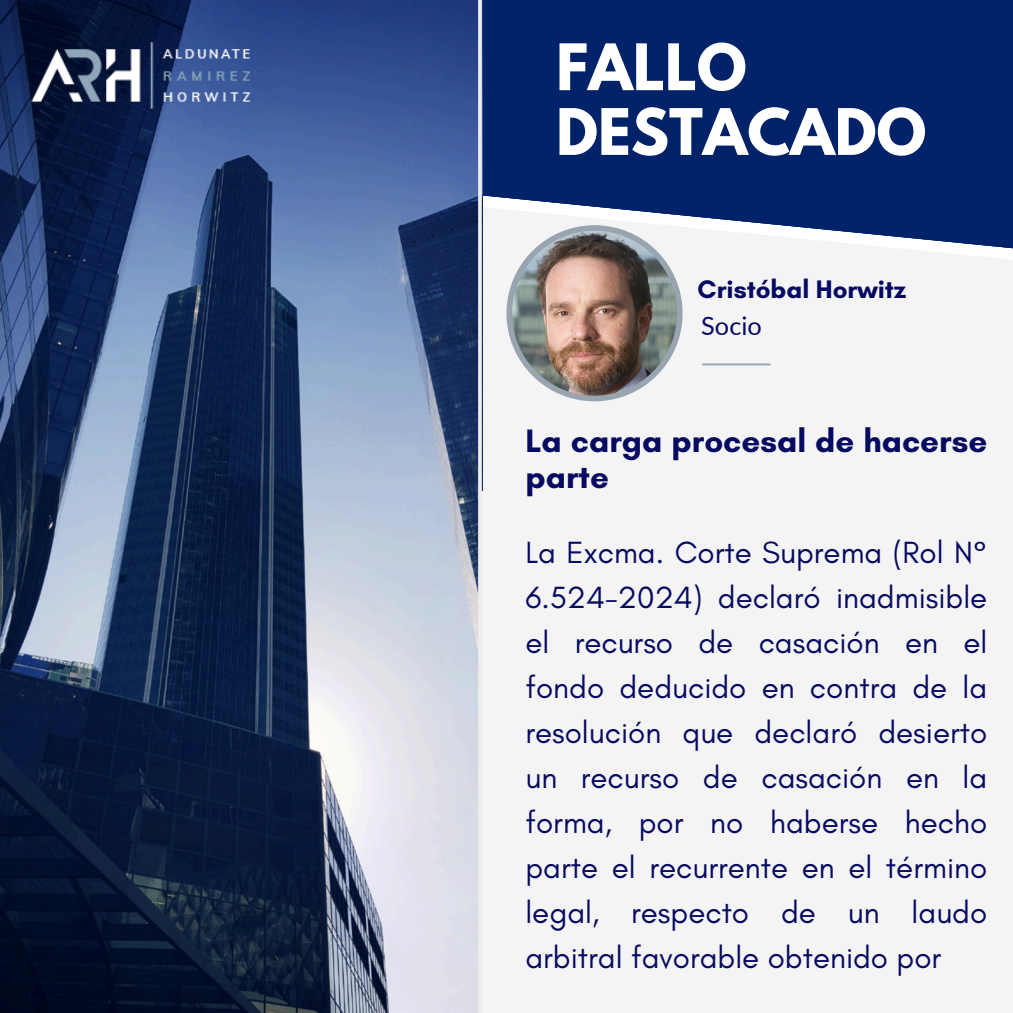
<style>
.page{position:relative;width:1013px;height:1013px;background:#fff}
.page>*{position:absolute;margin:0;border:0;box-sizing:border-box;transform-origin:0 0}
.t1{font:700 56.75px/64.8px "League Spartan";color:#fff}
.t2{font:700 33px/35.6px "Glacial Indifference";color:#060a60}
.t3{font:31.25px/45px "Glacial Indifference";color:#060a60;text-align:justify}
.t4{font:700 25.88px "Glacial Indifference";color:#060a60}
.t5{font:25.38px "Lato";color:#060a60}
</style>
<div class="page">
<div style="left:0;top:0;width:1012px;height:1012px;background:#002269"></div>
<svg style="left:482px;top:205px;width:530px;height:286px;background:#e1e4e9"></svg>
<img style="left:0;top:0;width:478px;height:1012px">
<div style="left:482px;top:491px;width:530px;height:521px;background:#f4f4f4"></div>
<div style="left:506px;top:225px;width:176px;height:176px;background:#98a4af;border-radius:50%"></div>
<img style="left:512px;top:231px;width:165px;height:165px;border-radius:50%">
<img style="left:27px;top:42px;width:233px;height:68px">
<svg style="left:478px;top:0;width:4px;height:1012px;background:#e6e6e8"></svg>
<hr style="left:702px;top:363px;width:68px;height:2px;background:#98a4af">
<p class="t1" style="left:556px;top:42px;width:372px">FALLO<br>DESTACADO</p>
<h4 class="t4" style="left:697px;top:273px;width:210px">Cristóbal Horwitz</h4>
<p class="t5" style="left:701px;top:310px;width:62px">Socio</p>
<h2 class="t2" style="left:525px;top:423px;width:463px">La carga procesal de hacerse parte</h2>
<h3 class="t3" style="left:525px;top:529px;width:463px">La Excma. Corte Suprema (Rol N° 6.524-2024) declaró inadmisible el recurso de casación en el fondo deducido en contra de la resolución que declaró desierto un recurso de casación en la forma, por no haberse hecho parte el recurrente en el término legal, respecto de un laudo arbitral favorable obtenido por</h3>
</div>
